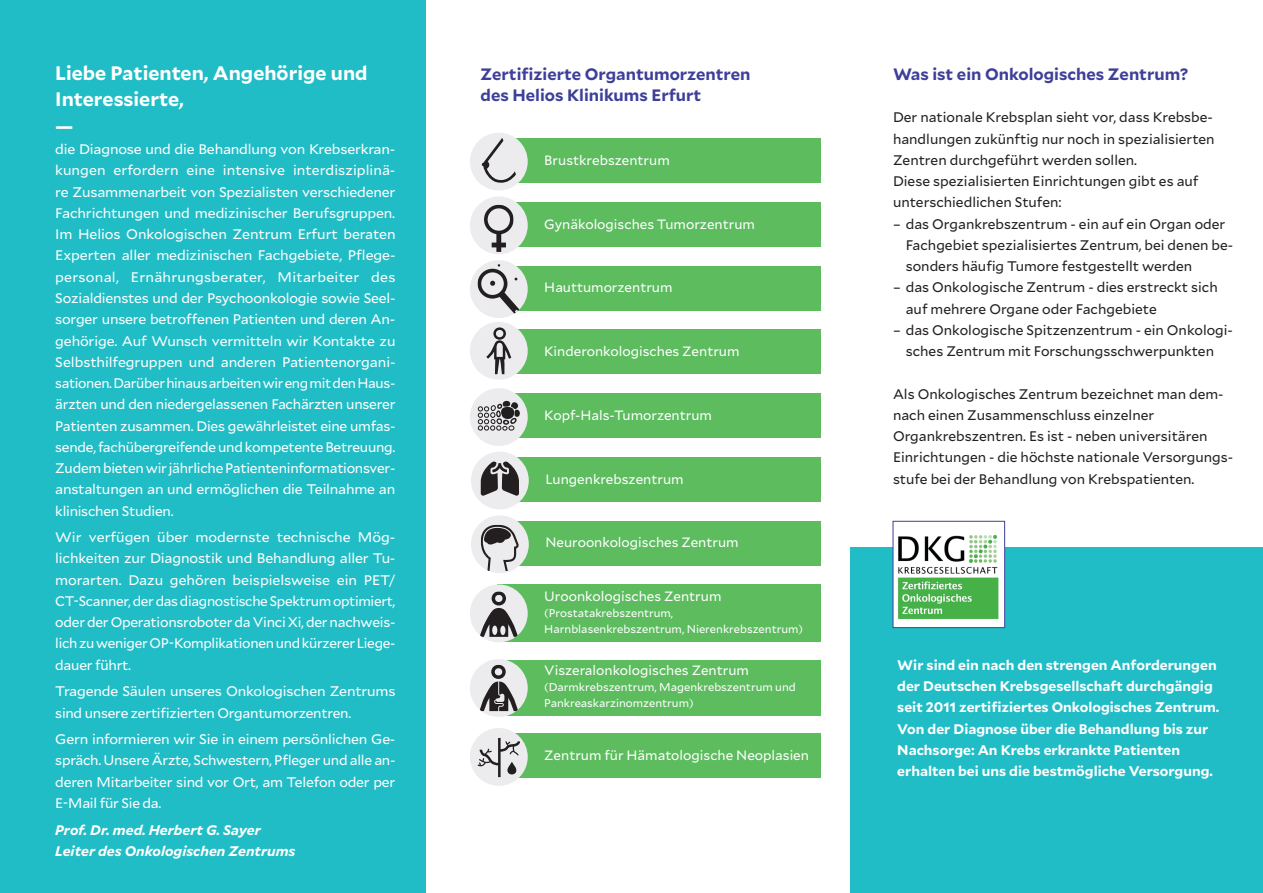
<style>
.page{position:relative;width:1263px;height:893px;background:#fff}
.page>*{position:absolute;margin:0;border:0;box-sizing:border-box;transform-origin:0 0}
.t1{font:700 19.5px/26.5px "Mallory";color:#fff}
.t2{font:700 16.5px/21.3px "Mallory";color:#3e3f99}
.t3{font:13.8px/21.3px "Mallory";letter-spacing:-.02em;color:#fff;text-align:justify}
.t4{font:13.8px/21.3px "Mallory";color:#231f20}
.t5{font:700 13.8px/21.3px "Mallory";color:#fff}
.t6{font:italic 700 13.8px/21.3px "Mallory";color:#fff}
.t7{font:13.5px "Mallory";color:#fff}
.t8{font:11.25px/15.9px "Mallory";color:#fff}
</style>
<div class="page">
<div style="left:0;top:0;width:425px;height:893px;background:#21bdc6"></div>
<div style="left:850px;top:547px;width:413px;height:346px;background:#21bdc6"></div>
<img style="left:895px;top:534px;width:108px;height:92px">
<div style="left:893px;top:521px;width:112px;height:107px;border:1px solid #3e3f99"></div>
<div style="left:497px;top:330px;width:324px;height:44px;background:#5cbc5e"></div>
<div style="left:470px;top:322px;width:58px;height:58px;background:#ececee;border-radius:50%"></div>
<svg style="left:486px;top:327px;width:25px;height:47px"></svg>
<div style="left:497px;top:266px;width:324px;height:44px;background:#5cbc5e"></div>
<div style="left:470px;top:260px;width:58px;height:58px;background:#ececee;border-radius:50%"></div>
<svg style="left:477px;top:264px;width:43px;height:50px"></svg>
<div style="left:498px;top:521px;width:323px;height:45px;background:#5cbc5e"></div>
<div style="left:471px;top:515px;width:58px;height:58px;background:#ececee;border-radius:50%"></div>
<svg style="left:481px;top:525px;width:38px;height:46px"></svg>
<div style="left:497px;top:733px;width:324px;height:45px;background:#5cbc5e"></div>
<div style="left:470px;top:728px;width:58px;height:58px;background:#ececee;border-radius:50%"></div>
<svg style="left:477px;top:738px;width:43px;height:39px"></svg>
<div style="left:497px;top:138px;width:324px;height:45px;background:#5cbc5e"></div>
<div style="left:470px;top:133px;width:58px;height:57px;background:#ececee;border-radius:50%"></div>
<svg style="left:482px;top:138px;width:34px;height:45px"></svg>
<div style="left:497px;top:661px;width:324px;height:55px;background:#5cbc5e"></div>
<div style="left:470px;top:659px;width:58px;height:58px;background:#ececee;border-radius:50%"></div>
<svg style="left:479px;top:665px;width:39px;height:46px"></svg>
<div style="left:497px;top:202px;width:324px;height:45px;background:#5cbc5e"></div>
<div style="left:470px;top:196px;width:58px;height:58px;background:#ececee;border-radius:50%"></div>
<svg style="left:484px;top:205px;width:30px;height:47px"></svg>
<div style="left:497px;top:394px;width:324px;height:44px;background:#5cbc5e"></div>
<div style="left:470px;top:388px;width:58px;height:58px;background:#ececee;border-radius:50%"></div>
<svg style="left:478px;top:401px;width:40px;height:30px"></svg>
<div style="left:497px;top:584px;width:324px;height:58px;background:#5cbc5e"></div>
<div style="left:470px;top:584px;width:58px;height:58px;background:#ececee;border-radius:50%"></div>
<svg style="left:479px;top:591px;width:39px;height:46px"></svg>
<div style="left:498px;top:457px;width:323px;height:45px;background:#5cbc5e"></div>
<div style="left:471px;top:452px;width:58px;height:57px;background:#ececee;border-radius:50%"></div>
<svg style="left:481px;top:461px;width:38px;height:35px"></svg>
<h1 class="t1" style="left:55px;top:58px;width:314px">Liebe Patienten, Angehörige und<br>Interessierte,<br>—</h1>
<p class="t3" style="left:55px;top:138px;width:342px">die Diagnose und die Behandlung von Krebserkran&shy;kungen erfordern eine intensive interdisziplinä&shy;re Zusammenarbeit von Spezialisten verschiedener Fachrichtungen und medizinischer Berufsgruppen.<br>Im Helios Onkologischen Zentrum Erfurt beraten Experten aller medizinischen Fachgebiete, Pflege&shy;personal, Ernährungsberater, Mitarbeiter des Sozialdienstes und der Psychoonkologie sowie Seel&shy;sorger unsere betroffenen Patienten und deren An&shy;gehörige. Auf Wunsch vermitteln wir Kontakte zu Selbsthilfegruppen und anderen Patientenorgani&shy;sationen. Darüber hinaus arbeiten wir eng mit den Haus&shy;ärzten und den niedergelassenen Fachärzten unserer Patienten zusammen. Dies gewährleistet eine umfas&shy;sende, fachübergreifende und kompetente Betreuung.<br>Zudem bieten wir jährliche Patienteninformationsver&shy;anstaltungen an und ermöglichen die Teilnahme an klinischen Studien.</p>
<p class="t3" style="left:55px;top:526px;width:342px">Wir verfügen über modernste technische Mög&shy;lichkeiten zur Diagnostik und Behandlung aller Tu&shy;morarten. Dazu gehören beispielsweise ein PET/ CT-Scanner, der das diagnostische Spektrum optimiert, oder der Operationsroboter da Vinci Xi, der nachweis&shy;lich zu weniger OP-Komplikationen und kürzerer Liege&shy;dauer führt.</p>
<p class="t3" style="left:55px;top:680px;width:342px">Tragende Säulen unseres Onkologischen Zentrums sind unsere zertifizierten Organtumorzentren.</p>
<p class="t3" style="left:55px;top:728px;width:342px">Gern informieren wir Sie in einem persönlichen Ge&shy;spräch. Unsere Ärzte, Schwestern, Pfleger und alle an&shy;deren Mitarbeiter sind vor Ort, am Telefon oder per E-Mail für Sie da.</p>
<p class="t6" style="left:55px;top:818px;width:242px">Prof. Dr. med. Herbert G. Sayer<br>Leiter des Onkologischen Zentrums</p>
<p class="t2" style="left:480px;top:62px;width:272px">Zertifizierte Organtumorzentren des Helios Klinikums Erfurt</p>
<p class="t2" style="left:893px;top:62px;width:297px">Was ist ein Onkologisches Zentrum?</p>
<p class="t4" style="left:893px;top:106px;width:323px">Der nationale Krebsplan sieht vor, dass Krebsbe&shy;handlungen zukünftig nur noch in spezialisierten Zentren durchgeführt werden sollen.<br>Diese spezialisierten Einrichtungen gibt es auf unterschiedlichen Stufen:</p>
<p class="t4" style="left:906px;top:212px;width:329px;text-indent:-13px">– das Organkrebszentrum - ein auf ein Organ oder<br>Fachgebiet spezialisiertes Zentrum, bei denen be&shy;sonders häufig Tumore festgestellt werden</p>
<p class="t4" style="left:906px;top:276px;width:313px;text-indent:-13px">– das Onkologische Zentrum - dies erstreckt sich auf mehrere Organe oder Fachgebiete</p>
<p class="t4" style="left:893px;top:319px;width:341px;text-align:center">– das Onkologische Spitzenzentrum - ein Onkologi&shy;sches Zentrum mit Forschungsschwerpunkten</p>
<p class="t4" style="left:893px;top:382px;width:342px">Als Onkologisches Zentrum bezeichnet man dem&shy;nach einen Zusammenschluss einzelner Organkrebszentren. Es ist - neben universitären Einrichtungen - die höchste nationale Versorgungs&shy;stufe bei der Behandlung von Krebspatienten.</p>
<p class="t7" style="left:544px;top:150px;width:127px">Brustkrebszentrum</p>
<p class="t7" style="left:544px;top:214px;width:212px">Gynäkologisches Tumorzentrum</p>
<p class="t7" style="left:544px;top:278px;width:130px">Hauttumorzentrum</p>
<p class="t7" style="left:544px;top:342px;width:197px">Kinderonkologisches Zentrum</p>
<p class="t7" style="left:544px;top:405px;width:169px">Kopf-Hals-Tumorzentrum</p>
<p class="t7" style="left:545px;top:469px;width:140px">Lungenkrebszentrum</p>
<p class="t7" style="left:545px;top:533px;width:195px">Neuroonkologisches Zentrum</p>
<p class="t7" style="left:544px;top:586px;width:179px">Uroonkologisches Zentrum</p>
<p class="t8" style="left:544px;top:604px;width:260px">(Prostatakrebszentrum,<br>Harnblasenkrebszentrum, Nierenkrebszentrum)</p>
<p class="t7" style="left:544px;top:661px;width:206px">Viszeralonkologisches Zentrum</p>
<p class="t8" style="left:544px;top:678px;width:253px">(Darmkrebszentrum, Magenkrebszentrum und<br>Pankreaskarzinomzentrum)</p>
<p class="t7" style="left:544px;top:746px;width:266px">Zentrum für Hämatologische Neoplasien</p>
<p class="t5" style="left:897px;top:653px;width:323px">Wir sind ein nach den strengen Anforderungen der Deutschen Krebsgesellschaft durchgängig seit 2011 zertifiziertes Onkologisches Zentrum.<br>Von der Diagnose über die Behandlung bis zur Nachsorge: An Krebs erkrankte Patienten erhalten bei uns die bestmögliche Versorgung.</p>
</div>
